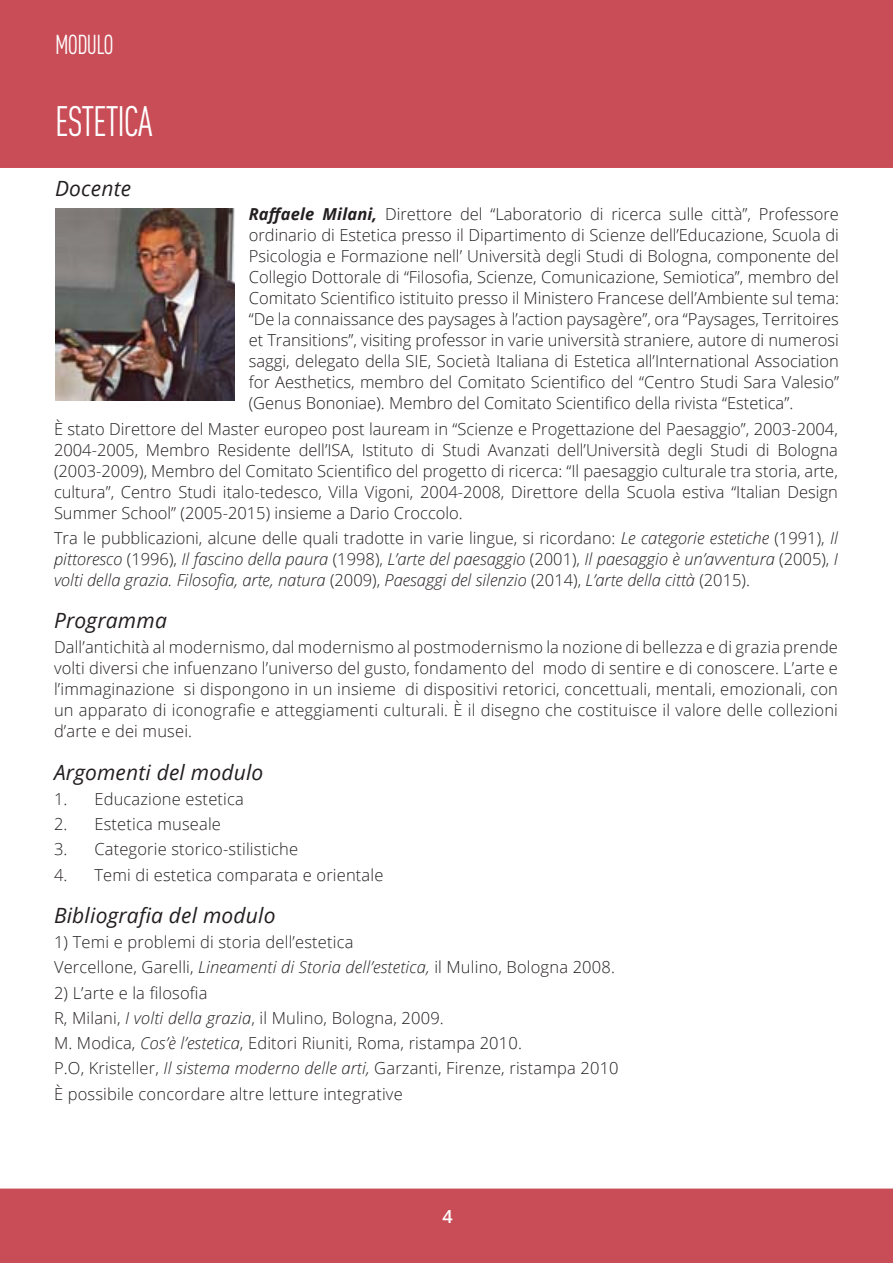
<style>
.page{position:relative;width:893px;height:1263px;background:#fff}
.page>*{position:absolute;margin:0;border:0;box-sizing:border-box;transform-origin:0 0}
.t1{font:condensed 42px "DINOT";letter-spacing:-.03em;color:#fff;scale:.9 1}
.t2{font:condensed 27px "DINOT";letter-spacing:-.03em;color:#fff;scale:.9 1}
.t3{font:italic 21px "Open Sans";letter-spacing:.01em;color:#231f20}
.t4{font:600 18px "Open Sans";color:#fff}
.t5{font:300 16.5px/21px "Open Sans";letter-spacing:.01em;color:#231f20;text-align:justify}
.t6{font:italic 300 16.5px/21px "Open Sans";color:#231f20;text-align:justify}
.s1{font-weight:700;font-style:italic}
.s2{font-style:normal}
.s3{font-style:italic}
</style>
<div class="page">
<div style="left:0;top:1188px;width:893px;height:75px;background:#c84d57"></div>
<div style="left:0;top:0;width:893px;height:168px;background:#c84d57"></div>
<img style="left:56px;top:208px;width:179px;height:193px">
<h2 class="t2" style="left:55px;top:29px;width:67px">MODULO</h2>
<p class="t1" style="left:55px;top:97px;width:110px">ESTETICA</p>
<p class="t3" style="left:55px;top:174px;width:78px">Docente</p>
<p class="t5" style="left:249px;top:203px;width:592px"><span class="s1">Raffaele Milani,</span> Direttore del “Laboratorio di ricerca sulle città”, Professore ordinario di Estetica presso il Dipartimento di Scienze dell’Educazione, Scuola di Psicologia e Formazione nell’ Università degli Studi di Bologna, componente del Collegio Dottorale di “Filosofia, Scienze, Comunicazione, Semiotica”, membro del Comitato Scientifico istituito presso il Ministero Francese dell’Ambiente sul tema: “De la connaissance des paysages à l’action paysagère”, ora “Paysages, Territoires et Transitions”, visiting professor in varie università straniere, autore di numerosi saggi, delegato della SIE, Società Italiana di Estetica all’International Association for Aesthetics, membro del Comitato Scientifico del “Centro Studi Sara Valesio” (Genus Bononiae). Membro del Comitato Scientifico della rivista “Estetica”.</p>
<p class="t5" style="left:54px;top:418px;width:785px">È stato Direttore del Master europeo post lauream in “Scienze e Progettazione del Paesaggio”, 2003-2004, 2004-2005, Membro Residente dell’ISA, Istituto di Studi Avanzati dell’Università degli Studi di Bologna (2003-2009), Membro del Comitato Scientifico del progetto di ricerca: “Il paesaggio culturale tra storia, arte, cultura”, Centro Studi italo-tedesco, Villa Vigoni, 2004-2008, Direttore della Scuola estiva “Italian Design Summer School” (2005-2015) insieme a Dario Croccolo.</p>
<p class="t6" style="left:54px;top:527px;width:785px"><span class="s2">Tra le pubblicazioni, alcune delle quali tradotte in varie lingue, si ricordano:</span> Le categorie estetiche <span class="s2">(1991),</span> Il pittoresco <span class="s2">(1996),</span> Il fascino della paura <span class="s2">(1998),</span> L’arte del paesaggio <span class="s2">(2001),</span> Il paesaggio è un’avventura <span class="s2">(2005),</span> I volti della grazia. Filosofia, arte, natura <span class="s2">(2009),</span> Paesaggi del silenzio <span class="s2">(2014),</span> L’arte della città <span class="s2">(2015).</span></p>
<p class="t3" style="left:54px;top:606px;width:114px">Programma</p>
<p class="t5" style="left:54px;top:636px;width:785px">Dall’antichità al modernismo, dal modernismo al postmodernismo la nozione di bellezza e di grazia prende volti diversi che infuenzano l’universo del gusto, fondamento del modo di sentire e di conoscere. L’arte e l’immaginazione si dispongono in un insieme di dispositivi retorici, concettuali, mentali, emozionali, con un apparato di iconografie e atteggiamenti culturali. È il disegno che costituisce il valore delle collezioni d’arte e dei musei.</p>
<p class="t3" style="left:54px;top:758px;width:211px">Argomenti del modulo</p>
<p class="t5" style="left:54px;top:788px;width:191px">1. Educazione estetica</p>
<p class="t5" style="left:54px;top:813px;width:168px">2. Estetica museale</p>
<p class="t5" style="left:54px;top:838px;width:246px">3. Categorie storico-stilistiche</p>
<p class="t5" style="left:54px;top:864px;width:331px">4. Temi di estetica comparata e orientale</p>
<p class="t3" style="left:54px;top:901px;width:223px">Bibliografia del modulo</p>
<p class="t5" style="left:54px;top:931px;width:301px">1) Temi e problemi di storia dell’estetica</p>
<p class="t5" style="left:54px;top:956px;width:562px">Vercellone, Garelli, <span class="s3">Lineamenti di Storia dell’estetica,</span> il Mulino, Bologna 2008.</p>
<p class="t5" style="left:54px;top:982px;width:155px">2) L’arte e la filosofia</p>
<p class="t5" style="left:54px;top:1007px;width:391px">R, Milani, <span class="s3">I volti della grazia</span>, il Mulino, Bologna, 2009.</p>
<p class="t5" style="left:54px;top:1032px;width:469px">M. Modica, <span class="s3">Cos’è l’estetica</span>, Editori Riuniti, Roma, ristampa 2010.</p>
<p class="t5" style="left:54px;top:1057px;width:566px">P.O, Kristeller, <span class="s3">Il sistema moderno delle arti,</span> Garzanti, Firenze, ristampa 2010</p>
<p class="t5" style="left:54px;top:1083px;width:350px">È possibile concordare altre letture integrative</p>
<p class="t4" style="left:442px;top:1204px;width:12px">4</p>
</div>
